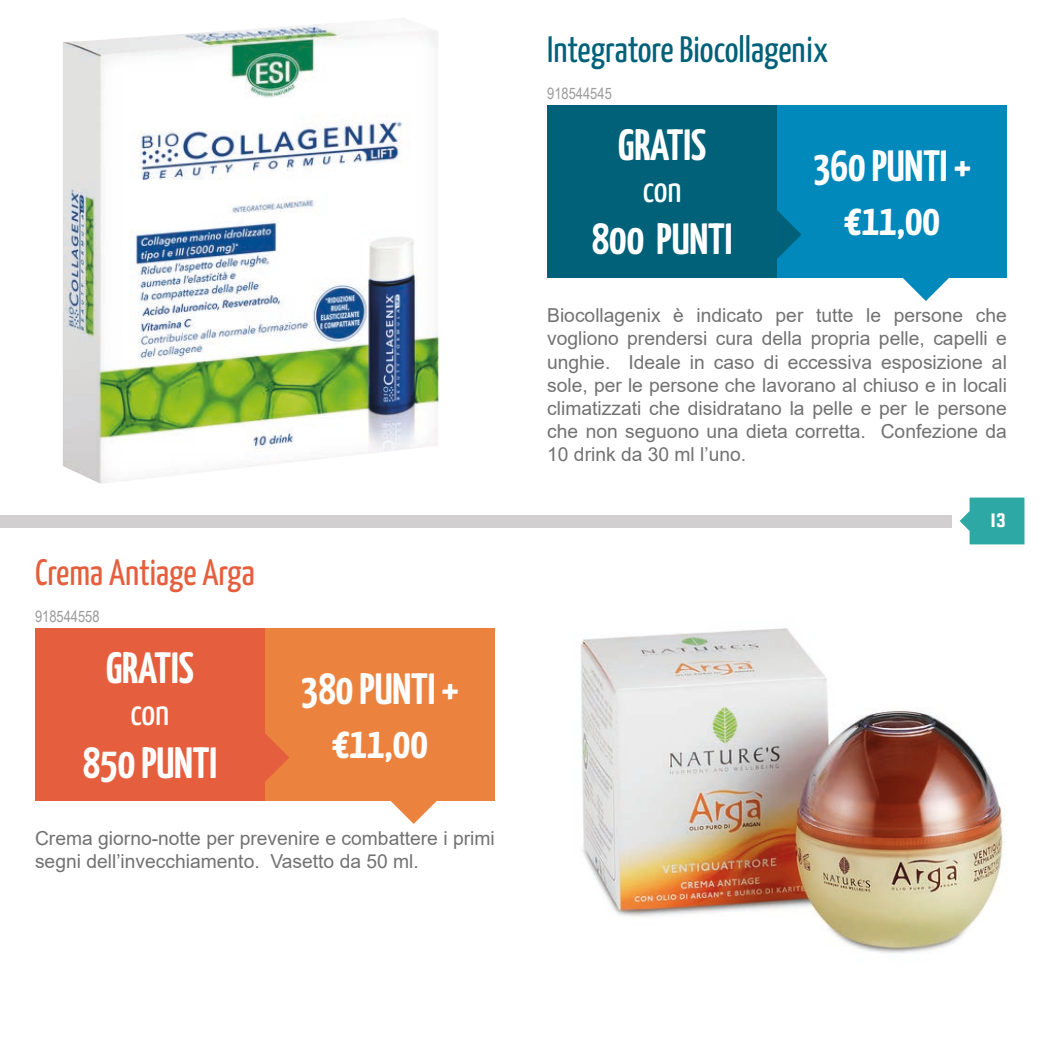
<style>
.page{position:relative;width:1042px;height:1042px;background:#fff}
.page>*{position:absolute;margin:0;border:0;box-sizing:border-box;transform-origin:0 0}
.t1{font:700 43.75px/54.2px "Yanone Kaffeesatz";color:#fff;text-align:center}
.t2{font:36.75px "Yanone Kaffeesatz";color:#006178}
.t3{font:36.75px "Yanone Kaffeesatz";color:#e55f3e}
.t4{font:36.75px "Yanone Kaffeesatz";letter-spacing:-.005em;color:#fff}
.t5{font:21px "Squada One";color:#fff}
.t6{font:19.25px/23.1px "Arial";color:#717271}
.t7{font:15.75px "Arial Narrow";color:#9a9b9a}
</style>
<div class="page">
<svg style="left:959px;top:497px;width:65px;height:47px;background:#4bb4b1"></svg>
<div style="left:0;top:515px;width:951px;height:12px;background:#d1cfcf"></div>
<div style="left:777px;top:105px;width:230px;height:173px;background:#0089ba"></div>
<svg style="left:903px;top:278px;width:46px;height:23px"></svg>
<div style="left:265px;top:628px;width:230px;height:173px;background:#eb833f"></div>
<div style="left:35px;top:628px;width:230px;height:173px;background:#e55f3e"></div>
<div style="left:547px;top:105px;width:230px;height:173px;background:#006178"></div>
<svg style="left:391px;top:801px;width:46px;height:23px"></svg>
<svg style="left:265px;top:733px;width:24px;height:49px"></svg>
<svg style="left:777px;top:210px;width:24px;height:49px"></svg>
<img style="left:580px;top:628px;width:423px;height:326px">
<img style="left:63px;top:18px;width:376px;height:466px">
<h2 class="t3" style="left:35px;top:546px;width:221px">Crema Antiage Arga</h2>
<p class="t7" style="left:35px;top:605px;width:66px">918544558</p>
<h1 class="t1" style="left:106px;top:638px;width:89px">GRATIS</h1>
<h2 class="t4" style="left:131px;top:686px;width:40px">con</h2>
<h1 class="t1" style="left:83px;top:732px;width:136px">850 PUNTI</h1>
<h1 class="t1" style="left:301px;top:658px;width:160px">380 PUNTI + €11,00</h1>
<p class="t6" style="left:35px;top:826px;width:461px">Crema giorno-notte per prevenire e combattere i primi segni dell’invecchiamento. Vasetto da 50 ml.</p>
<h2 class="t2" style="left:547px;top:23px;width:282px">Integratore Biocollagenix</h2>
<p class="t7" style="left:547px;top:82px;width:66px">918544545</p>
<h1 class="t1" style="left:618px;top:115px;width:89px">GRATIS</h1>
<h2 class="t4" style="left:643px;top:163px;width:40px">con</h2>
<h1 class="t1" style="left:592px;top:209px;width:142px">800 PUNTI</h1>
<h1 class="t1" style="left:813px;top:135px;width:160px">360 PUNTI + €11,00</h1>
<p class="t6" style="left:547px;top:304px;width:461px;text-align:justify">Biocollagenix è indicato per tutte le persone che vogliono prendersi cura della propria pelle, capelli e unghie. Ideale in caso di eccessiva esposizione al sole, per le persone che lavorano al chiuso e in locali climatizzati che disidratano la pelle e per le persone che non seguono una dieta corretta. Confezione da 10 drink da 30 ml l’uno.</p>
<p class="t5" style="left:990px;top:509px;width:16px">13</p>
</div>
